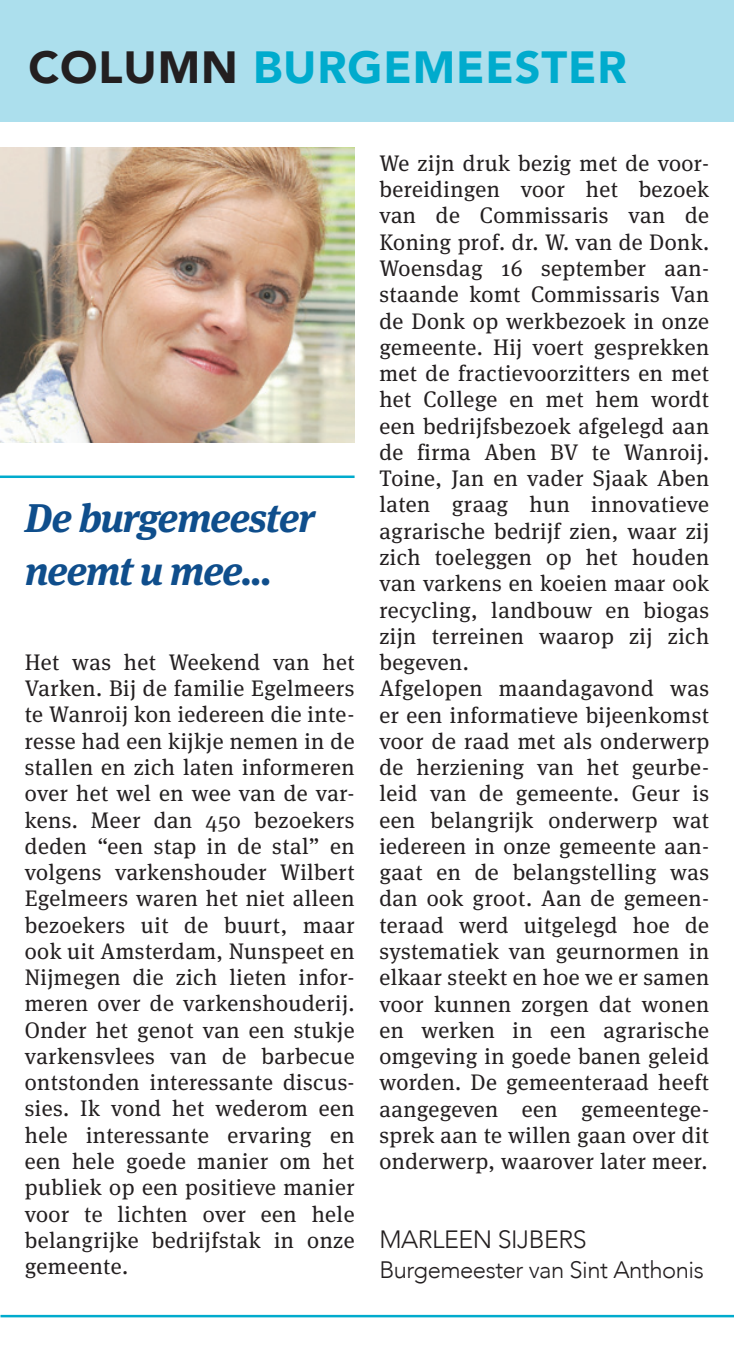
<style>
.page{position:relative;width:734px;height:1347px;background:#fff}
.page>*{position:absolute;margin:0;border:0;box-sizing:border-box;transform-origin:0 0}
.t1{font:900 45px "Avenir";letter-spacing:.02em;color:#00abcd}
.t2{font:italic 700 40px/52.5px "Meta Serif";letter-spacing:-.03em;color:#0f4e8c}
.t3{font:300 25px "Avenir";letter-spacing:-.02em;color:#231f20}
.t4{font:300 23.75px "Avenir";letter-spacing:-.02em;color:#231f20}
.t5{font:22.5px/26.2px "Meta Serif";letter-spacing:.02em;color:#231f20;text-align:justify}
.s1{color:#231f20}
</style>
<div class="page">
<div style="left:0;top:0;width:733px;height:121px;background:#acdfed"></div>
<hr style="left:0;top:1314px;width:733px;height:3px;background:#00abcd">
<hr style="left:0;top:475px;width:354px;height:3px;background:#00abcd">
<img style="left:0;top:148px;width:354px;height:295px">
<h1 class="t1" style="left:28px;top:29px;width:599px"><span class="s1">COLUMN</span> BURGEMEESTER</h1>
<h2 class="t2" style="left:25px;top:488px;width:291px">De burgemeester neemt u mee...</h2>
<p class="t5" style="left:25px;top:649px;width:331px">Het was het Weekend van het Varken. Bij de familie Egelmeers te Wanroij kon iedereen die inte&shy;resse had een kijkje nemen in de stallen en zich laten informeren over het wel en wee van de var&shy;kens. Meer dan 450 bezoekers deden “een stap in de stal” en volgens varkenshouder Wilbert Egelmeers waren het niet alleen bezoekers uit de buurt, maar ook uit Amsterdam, Nunspeet en Nijmegen die zich lieten infor&shy;meren over de varkenshouderij.<br>Onder het genot van een stukje varkensvlees van de barbecue ontstonden interessante discus&shy;sies. Ik vond het wederom een hele interessante ervaring en een hele goede manier om het publiek op een positieve manier voor te lichten over een hele belangrijke bedrijfstak in onze gemeente.</p>
<p class="t5" style="left:379px;top:150px;width:331px;text-align:left">We zijn druk bezig met de voor&shy;bereidingen voor het bezoek van de Commissaris van de<br>Koning prof. dr. W. van de Donk.<br>Woensdag 16 september aan&shy;staande komt Commissaris Van de Donk op werkbezoek in onze gemeente. Hij voert gesprekken met de fractievoorzitters en met het College en met hem wordt een bedrijfsbezoek afgelegd aan de firma Aben BV te Wanroij.<br>Toine, Jan en vader Sjaak Aben laten graag hun innovatieve agrarische bedrijf zien, waar zij zich toeleggen op het houden van varkens en koeien maar ook recycling, landbouw en biogas zijn terreinen waarop zij zich begeven.<br>Afgelopen maandagavond was er een informatieve bijeenkomst voor de raad met als onderwerp de herziening van het geurbe&shy;leid van de gemeente. Geur is een belangrijk onderwerp wat iedereen in onze gemeente aan&shy;gaat en de belangstelling was dan ook groot. Aan de gemeen&shy;teraad werd uitgelegd hoe de systematiek van geurnormen in elkaar steekt en hoe we er samen voor kunnen zorgen dat wonen en werken in een agrarische omgeving in goede banen geleid worden. De gemeenteraad heeft aangegeven een gemeentege&shy;sprek aan te willen gaan over dit onderwerp, waarover later meer.</p>
<p class="t3" style="left:379px;top:1224px;width:209px">MARLEEN SIJBERS</p>
<p class="t4" style="left:379px;top:1255px;width:326px">Burgemeester van Sint Anthonis</p>
</div>
